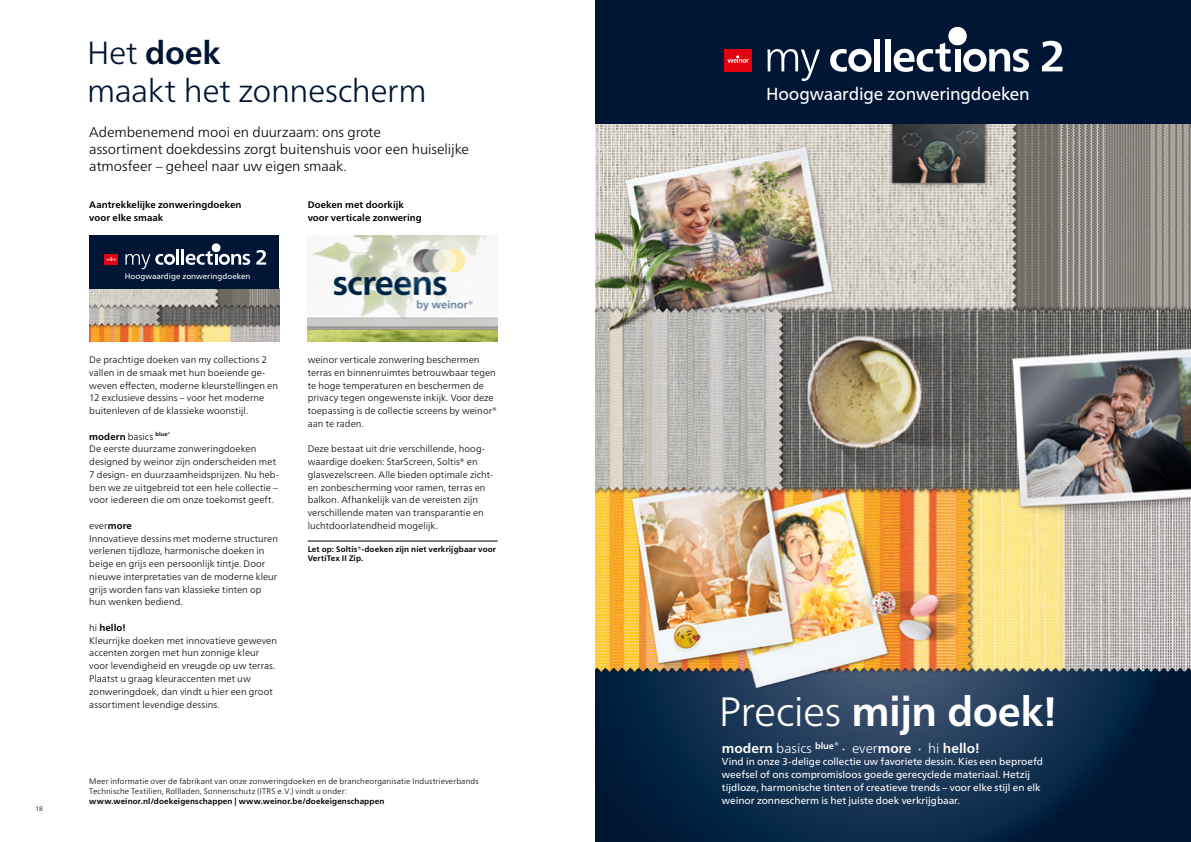
<style>
.page{position:relative;width:1191px;height:842px;background:#fff}
.page>*{position:absolute;margin:0;border:0;box-sizing:border-box;transform-origin:0 0}
.t1{font:700 41px "Frutiger Neue LTW1 G";letter-spacing:-.015em;color:#fff}
.t2{font:300 32px/38.3px "Frutiger Neue LTW1 G";letter-spacing:-.01em;color:#001634}
.t3{font:17.5px "Frutiger Neue LTW1 G";letter-spacing:-.015em;color:#fff}
.t4{font:300 14px/17px "Frutiger Neue LTW1 G";letter-spacing:-.01em;color:#000}
.t5{font:700 13.5px "Frutiger Neue LTW1 G";color:#fff}
.t6{font:10px/12.8px "Frutiger Neue LTW1 G";color:#fff}
.t7{font:300 9.5px/12.8px "Frutiger Neue LTW1 G";letter-spacing:.005em;color:#000}
.t8{font:700 9.5px/12.8px "Frutiger Neue LTW1 G";letter-spacing:.01em;color:#000}
.t9{font:300 8px/9.9px "Frutiger Neue LTW1 G";letter-spacing:.01em;color:#000}
.t10{font:700 8px/9.9px "Frutiger Neue LTW1 G";letter-spacing:.015em;color:#000}
.t11{font:8px "Frutiger Neue LTW1 G";color:#fff}
.t12{font:300 6.5px "Frutiger Neue LTW1 G";color:#000}
.s1{font-weight:700}
.s2{font-weight:300}
.s3{font-weight:400}
</style>
<div class="page">
<div style="left:595px;top:0;width:596px;height:842px;background:#001634"></div>
<svg style="left:618px;top:693px;width:524px;height:149px"></svg>
<img style="left:595px;top:125px;width:596px;height:568px">
<div style="left:724px;top:49px;width:27px;height:22px;background:#e3000f"></div>
<svg style="left:727px;top:55px;width:21px;height:8px"></svg>
<svg style="left:767px;top:49px;width:53px;height:32px"></svg>
<svg style="left:830px;top:49px;width:41px;height:23px"></svg>
<div style="left:874px;top:39px;width:6px;height:32px;background:#fff"></div>
<div style="left:885px;top:39px;width:5px;height:32px;background:#fff"></div>
<svg style="left:893px;top:43px;width:58px;height:29px"></svg>
<div style="left:948px;top:27px;width:18px;height:18px;background:#fff;border-radius:50%"></div>
<div style="left:954px;top:49px;width:6px;height:22px;background:#fff"></div>
<svg style="left:963px;top:49px;width:66px;height:23px"></svg>
<svg style="left:1042px;top:41px;width:20px;height:30px"></svg>
<hr style="left:308px;top:541px;width:189px;height:1px;background:#000">
<img style="left:308px;top:235px;width:189px;height:107px">
<img style="left:89px;top:288px;width:190px;height:54px">
<div style="left:89px;top:235px;width:190px;height:53px;background:#001634"></div>
<svg style="left:105px;top:254px;width:13px;height:11px"></svg>
<svg style="left:106px;top:257px;width:10px;height:3px"></svg>
<svg style="left:125px;top:254px;width:50px;height:15px"></svg>
<hr style="left:176px;top:249px;width:3px;height:16px;background:#fff">
<hr style="left:181px;top:249px;width:3px;height:16px;background:#fff">
<div style="left:212px;top:243px;width:8px;height:9px;background:#fff;border-radius:50%"></div>
<svg style="left:186px;top:251px;width:64px;height:14px"></svg>
<svg style="left:256px;top:250px;width:10px;height:15px"></svg>
<p class="t12" style="left:35px;top:805px;width:9px">18</p>
<h2 class="t2" style="left:87px;top:33px;width:341px">Het <span class="s1">doek<br></span>maakt het zonnescherm</h2>
<h3 class="t4" style="left:89px;top:123px;width:381px">Adembenemend mooi en duurzaam: ons grote<br>assortiment doekdessins zorgt buitenshuis voor een huiselijke atmosfeer – geheel naar uw eigen smaak.</h3>
<p class="t8" style="left:308px;top:199px;width:116px">Doeken met doorkijk voor verticale zonwering</p>
<p class="t8" style="left:89px;top:199px;width:154px">Aantrekkelijke zonweringdoeken voor elke smaak</p>
<p class="t11" style="left:125px;top:271px;width:127px">Hoogwaardige zonweringdoeken</p>
<p class="t7" style="left:89px;top:353px;width:190px">De prachtige doeken van my collections 2 vallen in de smaak met hun boeiende ge&shy;weven effecten, moderne kleurstellingen en 12 exclusieve dessins – voor het moderne buitenleven of de klassieke woonstijl.</p>
<p class="t7" style="left:89px;top:430px;width:191px"><span class="s1">modern</span> basics <sup>blue®<br></sup>De eerste duurzame zonweringdoeken designed by weinor zijn onderscheiden met 7 design- en duurzaamheidsprijzen. Nu heb&shy;ben we ze uitgebreid tot een hele collectie – voor iedereen die om onze toekomst geeft.</p>
<p class="t7" style="left:89px;top:519px;width:190px">ever<span class="s1">more<br></span>Innovatieve dessins met moderne structuren verlenen tijdloze, harmonische doeken in beige en grijs een persoonlijk tintje. Door nieuwe interpretaties van de moderne kleur grijs worden fans van klassieke tinten op hun wenken bediend.</p>
<p class="t7" style="left:89px;top:621px;width:189px">hi <span class="s1">hello!<br></span>Kleurrijke doeken met innovatieve geweven accenten zorgen met hun zonnige kleur voor levendigheid en vreugde op uw terras.<br>Plaatst u graag kleuraccenten met uw zonweringdoek, dan vindt u hier een groot assortiment levendige dessins.</p>
<p class="t7" style="left:308px;top:353px;width:191px">weinor verticale zonwering beschermen terras en binnenruimtes betrouwbaar tegen te hoge temperaturen en beschermen de privacy tegen ongewenste inkijk. Voor deze toepassing is de collectie screens by weinor® aan te raden.</p>
<p class="t7" style="left:308px;top:442px;width:187px">Deze bestaat uit drie verschillende, hoog&shy;waardige doeken: StarScreen, Soltis® en glasvezelscreen. Alle bieden optimale zicht&shy;en zonbescherming voor ramen, terras en balkon. Afhankelijk van de vereisten zijn verschillende maten van transparantie en luchtdoorlatendheid mogelijk.</p>
<p class="t10" style="left:308px;top:544px;width:190px">Let op: Soltis®-doeken zijn niet verkrijgbaar voor<br>VertiTex II Zip.</p>
<p class="t9" style="left:89px;top:776px;width:391px">Meer informatie over de fabrikant van onze zonweringdoeken en de brancheorganisatie Industrieverbands<br>Technische Textilien, Rollladen, Sonnenschutz (ITRS e.V.) vindt u onder:</p>
<p class="t10" style="left:89px;top:796px;width:296px">www.weinor.nl/doekeigenschappen | www.weinor.be/doekeigenschappen</p>
<h3 class="t3" style="left:766px;top:84px;width:265px">Hoogwaardige zonweringdoeken</h3>
<h1 class="t1" style="left:719px;top:687px;width:340px"><span class="s2">Precies</span> mijn doek!</h1>
<h3 class="t5" style="left:722px;top:740px;width:259px">modern <span class="s2">basics</span> <sup>blue</sup><sup>®</sup> <span class="s3">·</span> <span class="s2">ever</span>more <span class="s3">·</span> <span class="s2">hi</span> hello!</h3>
<p class="t6" style="left:722px;top:755px;width:322px">Vind in onze 3-delige collectie uw favoriete dessin. Kies een beproefd weefsel of ons compromisloos goede gerecyclede materiaal. Hetzij tijdloze, harmonische tinten of creatieve trends – voor elke stijl en elk weinor zonnescherm is het juiste doek verkrijgbaar.</p>
</div>
